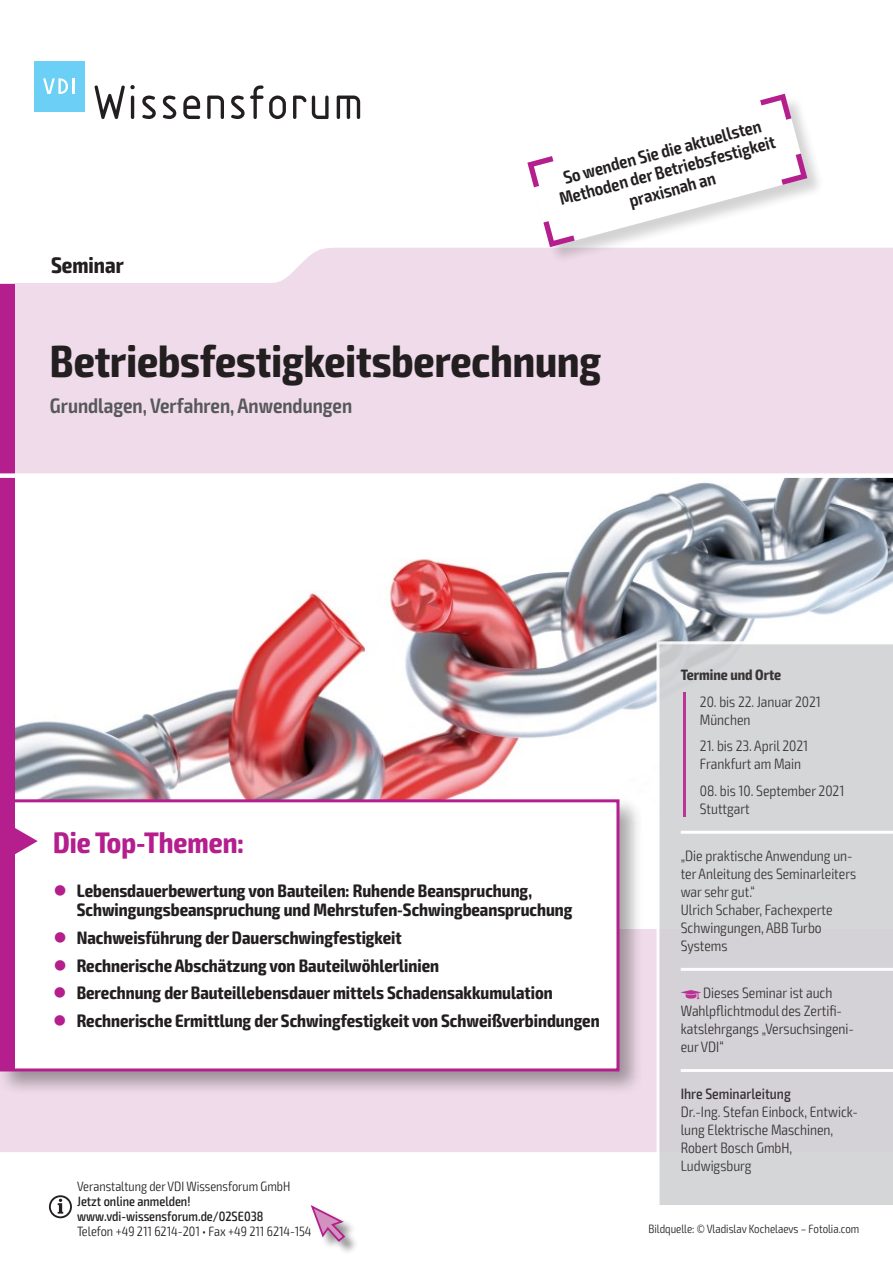
<style>
.page{position:relative;width:893px;height:1263px;background:#fff}
.page>*{position:absolute;margin:0;border:0;box-sizing:border-box;transform-origin:0 0}
.t1{font:700 condensed 45px "Exo 2";color:#231f20}
.t2{font:700 condensed 29.7px "Exo 2";color:#b41e8d}
.t3{font:700 condensed 22.5px "Exo 2";color:#231f20}
.t4{font:600 condensed 21px "Exo 2";color:#57585a}
.t5{font:700 condensed 18px/19.5px "Exo 2";color:#231f20}
.t6{font:600 condensed 18px/19.5px "Exo 2";color:#231f20;text-align:center}
.t7{font:300 condensed 15px/18px "Exo 2";color:#231f20}
.t8{font:500 condensed 15px "Exo 2";color:#231f20}
.t9{font:700 condensed 15px "Exo 2";color:#231f20}
.t10{font:300 condensed 13.5px "Exo 2";color:#231f20}
.t11{font:500 condensed 13.5px/15px "Exo 2";color:#231f20}
.t12{font:300 condensed 12px "Exo 2";color:#231f20}
.t13{font:6px "VDI Iconset S4 A Regular";color:#b41e8d}
.s1{color:#b41e8d}
</style>
<div class="page">
<div style="left:0;top:248px;width:893px;height:904px;background:#efdbea"></div>
<img style="left:14px;top:478px;width:879px;height:450px">
<div style="left:0;top:796px;width:644px;height:300px;background:#231f20;opacity:.4"></div>
<div style="left:2px;top:801px;width:616px;height:269px;background:#fff"></div>
<div style="left:3px;top:802px;width:11px;height:266px;background:#b41e8d"></div>
<div style="left:0;top:799px;width:619px;height:272px;border:3px solid #b41e8d"></div>
<svg style="left:14px;top:826px;width:24px;height:30px"></svg>
<div style="left:0;top:284px;width:14px;height:520px;background:#b41e8d"></div>
<div style="left:0;top:473px;width:893px;height:5px;background:#fff"></div>
<div style="left:656px;top:641px;width:237px;height:564px;background:#d5d6d8"></div>
<div style="left:312px;top:1206px;width:47px;height:49px;background:#231f20;opacity:.5"></div>
<svg style="left:310px;top:1205px;width:37px;height:38px"></svg>
<svg style="left:49px;top:1195px;width:23px;height:23px"></svg>
<svg style="left:94px;top:85px;width:41px;height:34px"></svg>
<svg style="left:142px;top:96px;width:14px;height:23px"></svg>
<svg style="left:163px;top:96px;width:13px;height:23px"></svg>
<svg style="left:183px;top:96px;width:17px;height:23px"></svg>
<svg style="left:207px;top:96px;width:17px;height:23px"></svg>
<svg style="left:231px;top:85px;width:55px;height:34px"></svg>
<svg style="left:293px;top:96px;width:36px;height:23px"></svg>
<svg style="left:337px;top:96px;width:23px;height:23px"></svg>
<div style="left:34px;top:61px;width:50px;height:50px;background:#6bcff6"></div>
<svg style="left:43px;top:78px;width:31px;height:16px"></svg>
<div style="left:528px;top:94px;width:297px;height:170px;background:#231f20;opacity:.2"></div>
<svg style="left:527px;top:94px;width:280px;height:153px"></svg>
<h3 class="t3" style="left:51px;top:252px;width:74px">Seminar</h3>
<p class="t6" style="left:552px;top:171px;width:224px;rotate:-15deg">So wenden Sie die aktuellsten<br>Methoden der Betriebsfestigkeit praxisnah an</p>
<h1 class="t1" style="left:50px;top:334px;width:553px">Betriebsfestigkeitsberechnung</h1>
<h3 class="t4" style="left:50px;top:393px;width:304px">Grundlagen, Verfahren, Anwendungen</h3>
<h2 class="t2" style="left:53px;top:825px;width:192px">Die Top-Themen:</h2>
<p class="t5" style="left:77px;top:881px;width:497px;text-indent:-23px"><span class="s1">●</span> Lebensdauerbewertung von Bauteilen: Ruhende Beanspruchung,<br>Schwingungsbeanspruchung und Mehrstufen-Schwingbeanspruchung</p>
<p class="t5" style="left:53px;top:928px;width:350px"><span class="s1">●</span> Nachweisführung der Dauerschwingfestigkeit</p>
<p class="t5" style="left:53px;top:956px;width:387px"><span class="s1">●</span> Rechnerische Abschätzung von Bauteilwöhlerlinien</p>
<p class="t5" style="left:53px;top:984px;width:501px"><span class="s1">●</span> Berechnung der Bauteillebensdauer mittels Schadensakkumulation</p>
<p class="t5" style="left:53px;top:1011px;width:548px"><span class="s1">●</span> Rechnerische Ermittlung der Schwingfestigkeit von Schweißverbindungen</p>
<p class="t10" style="left:77px;top:1178px;width:215px">Veranstaltung der VDI Wissensforum GmbH</p>
<p class="t11" style="left:77px;top:1193px;width:188px">Jetzt online anmelden! www.vdi-wissensforum.de/02SE038</p>
<p class="t10" style="left:77px;top:1223px;width:236px">Telefon +49 211 6214-201 • Fax +49 211 6214-154</p>
<p class="t9" style="left:681px;top:666px;width:102px">Termine und Orte</p>
<p class="t7" style="left:700px;top:693px;width:122px">20. bis 22. Januar 2021<br>München</p>
<p class="t7" style="left:700px;top:737px;width:110px">21. bis 23. April 2021<br>Frankfurt am Main</p>
<p class="t7" style="left:700px;top:782px;width:146px">08. bis 10. September 2021<br>Stuttgart</p>
<p class="t7" style="left:681px;top:847px;width:177px">„Die praktische Anwendung un&shy;ter Anleitung des Seminarleiters war sehr gut.“<br>Ulrich Schaber, Fachexperte<br>Schwingungen, ABB Turbo<br>Systems</p>
<p class="t13" style="left:681px;top:989px;width:22px">z</p>
<p class="t7" style="left:681px;top:984px;width:175px;text-indent:22px">Dieses Seminar ist auch<br>Wahlpflichtmodul des Zertifi&shy;katslehrgangs „Versuchsingeni&shy;eur VDI“</p>
<p class="t8" style="left:681px;top:1085px;width:112px">Ihre Seminarleitung</p>
<p class="t7" style="left:681px;top:1103px;width:179px">Dr.-Ing. Stefan Einbock, Entwick&shy;lung Elektrische Maschinen,<br>Robert Bosch GmbH,<br>Ludwigsburg</p>
<p class="t12" style="left:648px;top:1221px;width:212px">Bildquelle: © Vladislav Kochelaevs – Fotolia.com</p>
</div>
